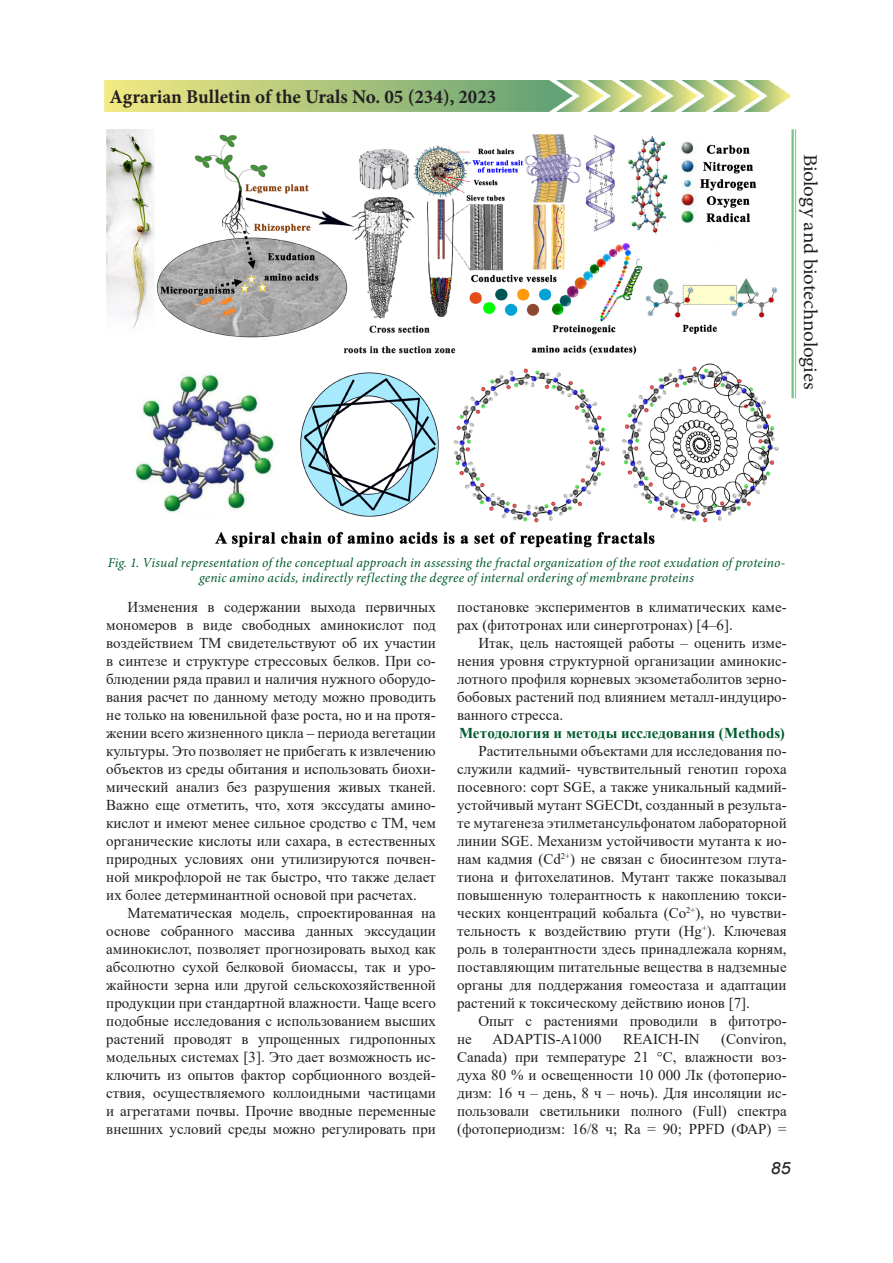
<style>
.page{position:relative;width:893px;height:1263px;background:#fff}
.page>*{position:absolute;margin:0;border:0;box-sizing:border-box;transform-origin:0 0}
.t1{font:700 19.5px "Minion Pro";color:#231f20}
.t2{font:19.5px "Minion Pro";letter-spacing:-.01em;color:#231f20;scale:1.08 1}
.t3{font:italic 16.8px "Arial";color:#231f20;scale:1.08 1}
.t4{font:15px/18px "Times New Roman";color:#231f20;text-align:justify}
.t5{font:700 15px "Times New Roman";letter-spacing:.005em;color:#025b30}
.t6{font:italic 13.5px/15px "Minion Pro";letter-spacing:.01em;color:#025b30;text-align:center}
</style>
<div class="page">
<hr style="left:791px;top:129px;width:3px;height:269px;background:#40ae49">
<hr style="left:795px;top:129px;width:1px;height:269px;background:#40ae49">
<img style="left:104px;top:80px;width:686px;height:32px">
<img style="left:106px;top:129px;width:673px;height:419px">
<h1 class="t1" style="left:110px;top:83px;width:388px">Agrarian Bulletin of the Urals No. 05 (234), 2023</h1>
<h1 class="t2" style="left:823px;top:154px;width:220px;rotate:90deg">Biology and biotechnologies</h1>
<p class="t6" style="left:108px;top:555px;width:679px">Fig. 1. Visual representation of the conceptual approach in assessing the fractal organization of the root exudation of proteino&shy;genic amino acids, indirectly reflecting the degree of internal ordering of membrane proteins</p>
<p class="t4" style="left:106px;top:598px;width:331px;text-indent:21px">Изменения в содержании выхода первичных мономеров в виде свободных аминокислот под воздействием ТМ свидетельствуют об их участии в синтезе и структуре стрессовых белков. При со&shy;блюдении ряда правил и наличия нужного оборудо&shy;вания расчет по данному методу можно проводить не только на ювенильной фазе роста, но и на протя&shy;жении всего жизненного цикла ‒ периода вегетации культуры. Это позволяет не прибегать к извлечению объектов из среды обитания и использовать биохи&shy;мический анализ без разрушения живых тканей.<br>Важно еще отметить, что, хотя экссудаты амино&shy;кислот и имеют менее сильное сродство с ТМ, чем органические кислоты или сахара, в естественных природных условиях они утилизируются почвен&shy;ной микрофлорой не так быстро, что также делает их более детерминантной основой при расчетах.</p>
<p class="t4" style="left:106px;top:904px;width:331px;text-indent:21px">Математическая модель, спроектированная на основе собранного массива данных экссудации аминокислот, позволяет прогнозировать выход как абсолютно сухой белковой биомассы, так и уро&shy;жайности зерна или другой сельскохозяйственной продукции при стандартной влажности. Чаще всего подобные исследования с использованием высших растений проводят в упрощенных гидропонных модельных системах [3]. Это дает возможность ис&shy;ключить из опытов фактор сорбционного воздей&shy;ствия, осуществляемого коллоидными частицами и агрегатами почвы. Прочие вводные переменные внешних условий среды можно регулировать при</p>
<p class="t4" style="left:457px;top:598px;width:331px">постановке экспериментов в климатических каме&shy;рах (фитотронах или синерготронах) [4–6].</p>
<p class="t4" style="left:457px;top:634px;width:331px;text-indent:21px">Итак, цель настоящей работы – оценить изме&shy;нения уровня структурной организации аминокис&shy;лотного профиля корневых экзометаболитов зерно&shy;бобовых растений под влиянием металл-индуциро&shy;ванного стресса.</p>
<p class="t5" style="left:459px;top:722px;width:327px">Методология и методы исследования (Methods)</p>
<p class="t4" style="left:457px;top:742px;width:331px;text-indent:21px">Растительными объектами для исследования по&shy;служили кадмий- чувствительный генотип гороха посевного: сорт SGE, а также уникальный кадмий&shy;устойчивый мутант SGECDt, созданный в результа&shy;те мутагенеза этилметансульфонатом лабораторной линии SGE. Механизм устойчивости мутанта к ио&shy;нам кадмия (Cd<sup>2+</sup>) не связан с биосинтезом глута&shy;тиона и фитохелатинов. Мутант также показывал повышенную толерантность к накоплению токси&shy;ческих концентраций кобальта (Со<sup>2+</sup>), но чувстви&shy;тельность к воздействию ртути (Hg<sup>+</sup>). Ключевая роль в толерантности здесь принадлежала корням, поставляющим питательные вещества в надземные органы для поддержания гомеостаза и адаптации растений к токсическому действию ионов [7].</p>
<p class="t4" style="left:478px;top:1012px;width:310px">Опыт с растениями проводили в фитотро-</p>
<p class="t4" style="left:457px;top:1030px;width:16px">не</p>
<p class="t4" style="left:492px;top:1030px;width:111px">ADAPTIS-A1000</p>
<p class="t4" style="left:623px;top:1030px;width:78px">REAICH-IN</p>
<p class="t4" style="left:457px;top:1030px;width:331px;text-indent:264px">(Conviron, Canada) при температуре 21 °С, влажности воз&shy;духа 80 % и освещенности 10 000 Лк (фотоперио&shy;дизм: 16 ч – день, 8 ч – ночь). Для инсоляции ис&shy;пользовали светильники полного (Full) спектра (фотопериодизм: 16/8 ч; Ra = 90; PPFD (ФАР) =</p>
<p class="t3" style="left:770px;top:1157px;width:20px">85</p>
</div>
